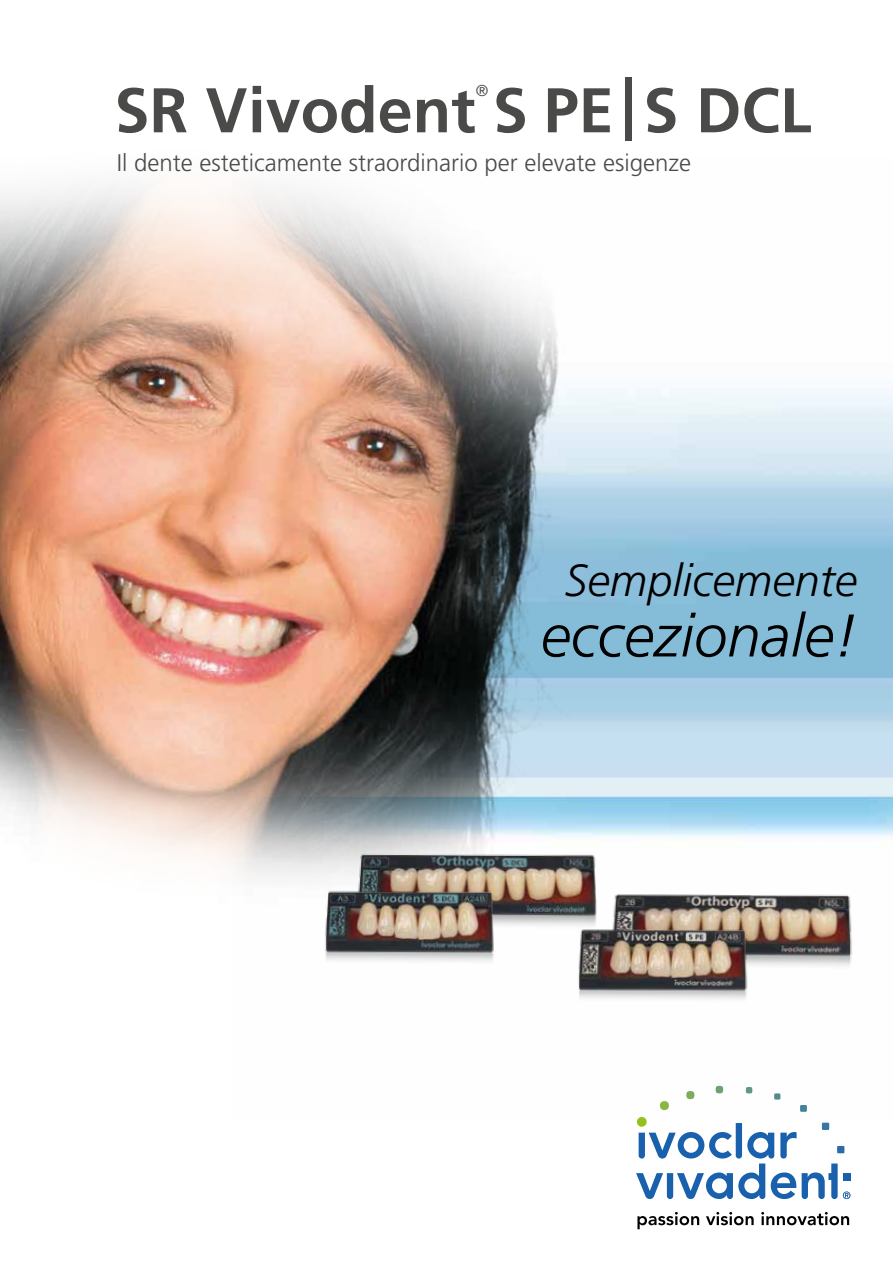
<style>
.page{position:relative;width:893px;height:1263px;background:#fff}
.page>*{position:absolute;margin:0;border:0;box-sizing:border-box;transform-origin:0 0}
.t1{font:700 63px "Frutiger";color:#4a4a49}
.t2{font:italic 300 60px "Frutiger";color:#000}
.t3{font:italic 300 45px "Frutiger";color:#000}
.t4{font:300 24px "Frutiger";color:#4a4a49}
.t5{font:300 15.75px "Frutiger";color:#4a4a49}
</style>
<div class="page">
<img style="left:1px;top:162px;width:868px;height:1038px">
<svg style="left:636px;top:1086px;width:214px;height:113px"></svg>
<svg style="left:637px;top:1212px;width:62px;height:17px"></svg>
<svg style="left:706px;top:1212px;width:48px;height:13px"></svg>
<svg style="left:761px;top:1212px;width:88px;height:13px"></svg>
<img style="left:592px;top:814px;width:282px;height:212px">
<img style="left:557px;top:849px;width:210px;height:212px">
<img style="left:338px;top:844px;width:271px;height:142px">
<img style="left:315px;top:888px;width:192px;height:134px">
<img style="left:0;top:0;width:1px;height:1067px">
<img style="left:0;top:0;width:1px;height:148px">
<h1 class="t1" style="left:114px;top:73px;width:698px">SR Vivodent S PE|S DCL</h1>
<p class="t5" style="left:476px;top:82px;width:14px">®</p>
<p class="t4" style="left:117px;top:149px;width:576px">Il dente esteticamente straordinario per elevate esigenze</p>
<h3 class="t3" style="left:565px;top:555px;width:294px">Semplicemente</h3>
<h2 class="t2" style="left:541px;top:601px;width:318px">eccezionale!</h2>
</div>
